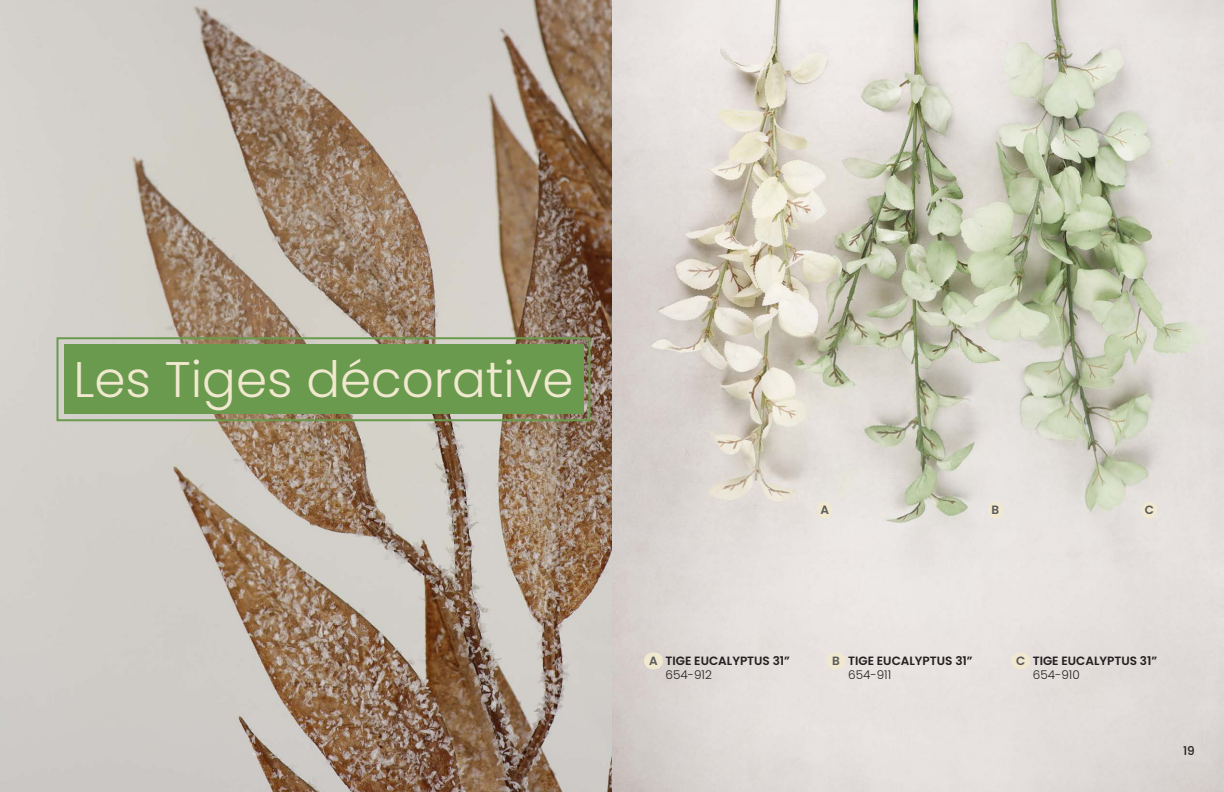
<style>
.page{position:relative;width:1224px;height:792px;background:#fff}
.page>*{position:absolute;margin:0;border:0;box-sizing:border-box;transform-origin:0 0}
.Paragraph_Style_1{font:300 50px "Poppins";color:#f1e8d0}
.t1{font:600 12px/14.4px "Poppins";color:#231f20}
.t2{font:300 12px "Poppins";color:#231f20}
.Paragraph_Style_2{font:600 12px "Poppins";color:#58595b}
.t3{font:500 12px "Poppins";color:#231f20}
.s1{font-weight:300}
</style>
<div class="page">
<img style="left:0;top:0;width:1224px;height:792px">
<div style="left:64px;top:344px;width:519px;height:70px;background:#699a4d"></div>
<div style="left:57px;top:337px;width:533px;height:84px;border:2px solid #699a4d"></div>
<div style="left:817px;top:502px;width:15px;height:17px;background:#f1e8d0;border-radius:7px"></div>
<div style="left:989px;top:502px;width:14px;height:17px;background:#f1e8d0;border-radius:7px"></div>
<div style="left:1142px;top:502px;width:15px;height:17px;background:#f1e8d0;border-radius:8px"></div>
<div style="left:644px;top:652px;width:19px;height:17px;background:#f1e8d0;border-radius:8px"></div>
<div style="left:827px;top:652px;width:19px;height:17px;background:#f1e8d0;border-radius:8px"></div>
<div style="left:1011px;top:652px;width:19px;height:17px;background:#f1e8d0;border-radius:8px"></div>
<p class="Paragraph_Style_1" style="left:74px;top:350px;width:502px">Les Tiges décorative</p>
<p class="Paragraph_Style_2" style="left:820px;top:503px;width:10px">A</p>
<p class="Paragraph_Style_2" style="left:992px;top:503px;width:9px">B</p>
<p class="Paragraph_Style_2" style="left:1145px;top:503px;width:11px">C</p>
<p class="Paragraph_Style_2" style="left:649px;top:654px;width:10px">A</p>
<p class="t1" style="left:666px;top:654px;width:126px">TIGE EUCALYPTUS 31”</p>
<p class="Paragraph_Style_2" style="left:832px;top:654px;width:9px">B</p>
<p class="Paragraph_Style_2" style="left:1016px;top:654px;width:11px">C</p>
<p class="t2" style="left:666px;top:668px;width:48px">654-912</p>
<p class="t1" style="left:848px;top:654px;width:126px">TIGE EUCALYPTUS 31”<br><span class="s1">654-911</span></p>
<p class="t1" style="left:1033px;top:654px;width:126px">TIGE EUCALYPTUS 31”<br><span class="s1">654-910</span></p>
<p class="t3" style="left:1183px;top:743px;width:13px">19</p>
</div>
